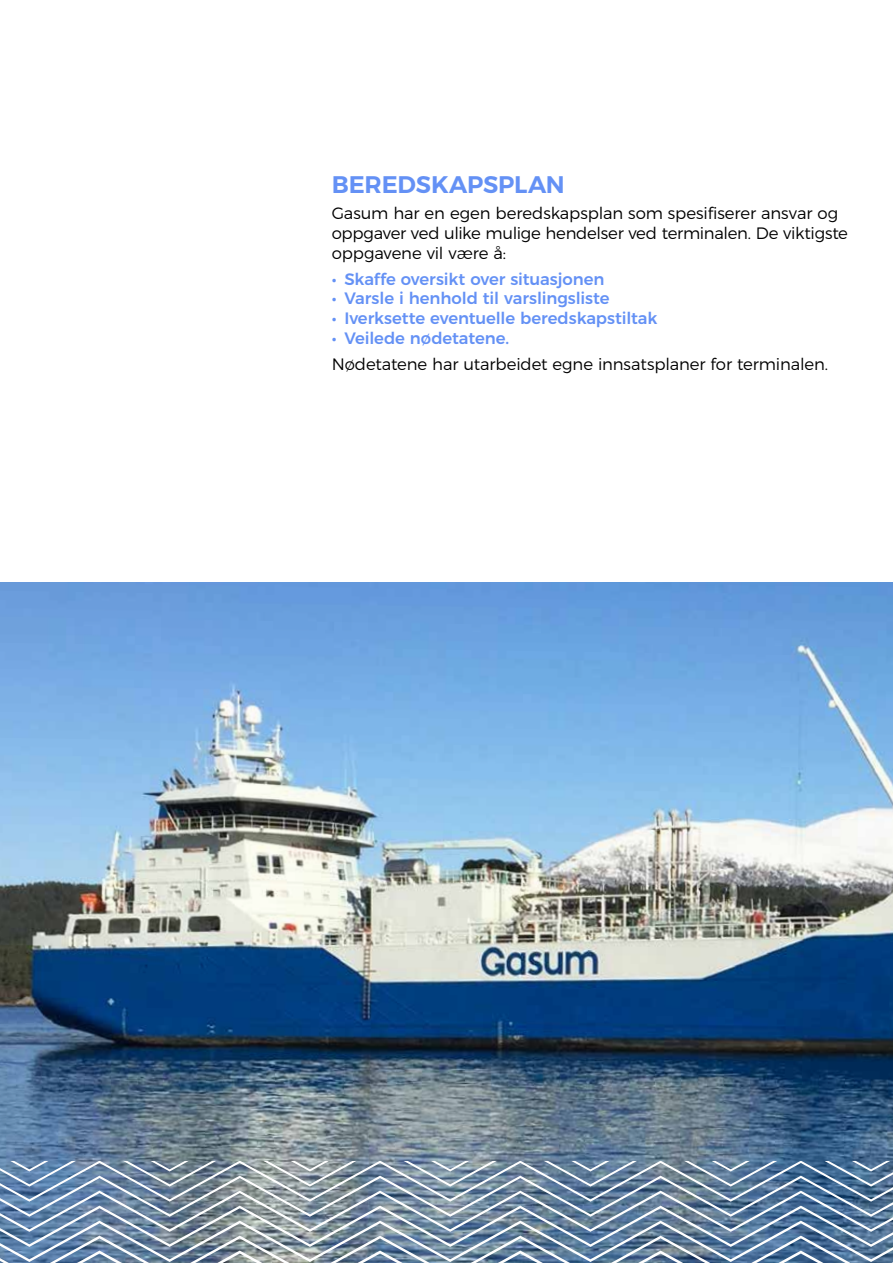
<style>
.page{position:relative;width:893px;height:1263px;background:#fff}
.page>*{position:absolute;margin:0;border:0;box-sizing:border-box;transform-origin:0 0}
.t1{font:600 24px "Montserrat";letter-spacing:-.005em;color:#6491f5}
.t2{font:300 16.5px/19.8px "Montserrat";letter-spacing:-.01em;color:#000}
.t3{font:500 16.5px "Montserrat";letter-spacing:-.005em;color:#6491f5}
</style>
<div class="page">
<img style="left:0;top:583px;width:893px;height:578px">
<svg style="left:0;top:1161px;width:893px;height:102px"></svg>
<h1 class="t1" style="left:332px;top:165px;width:235px">BEREDSKAPSPLAN</h1>
<p class="t2" style="left:332px;top:202px;width:518px">Gasum har en egen beredskapsplan som spesifiserer ansvar og oppgaver ved ulike mulige hendelser ved terminalen. De viktigste oppgavene vil være å:</p>
<p class="t3" style="left:332px;top:265px;width:274px">• Skaffe oversikt over situasjonen</p>
<p class="t3" style="left:332px;top:285px;width:279px">• Varsle i henhold til varslingsliste</p>
<p class="t3" style="left:332px;top:305px;width:327px">• Iverksette eventuelle beredskapstiltak</p>
<p class="t3" style="left:332px;top:325px;width:179px">• Veilede nødetatene.</p>
<p class="t2" style="left:332px;top:353px;width:498px">Nødetatene har utarbeidet egne innsatsplaner for terminalen.</p>
</div>
